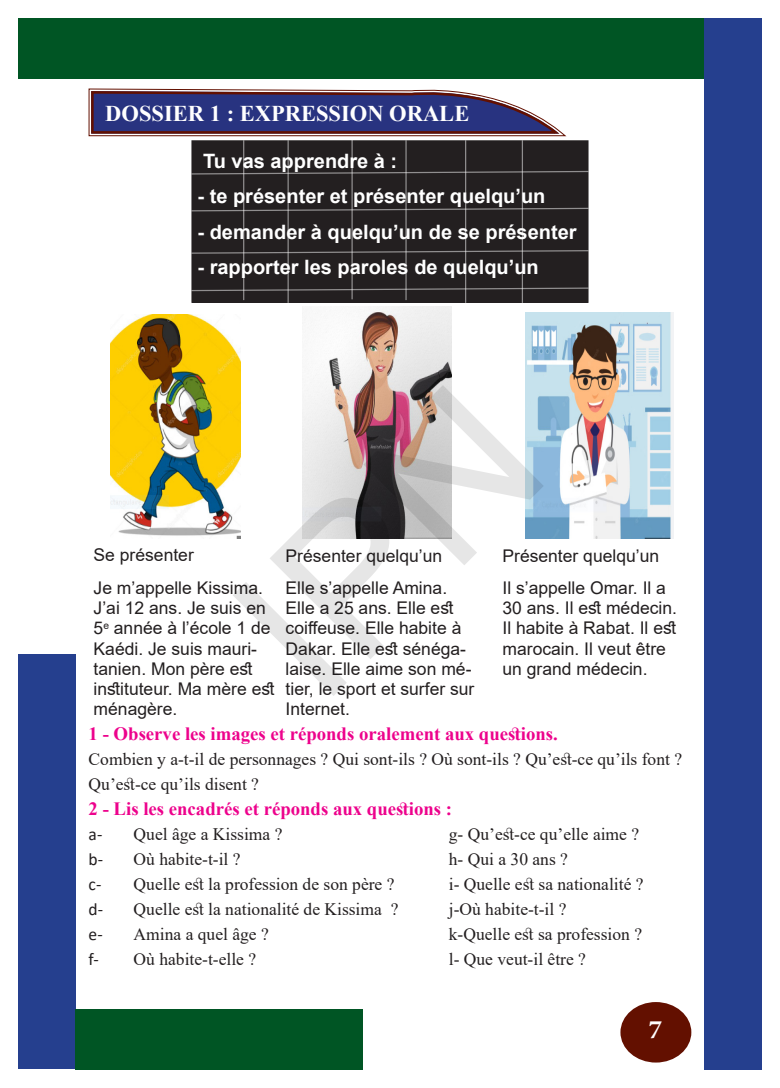
<style>
.page{position:relative;width:780px;height:1088px;background:#fff}
.page>*{position:absolute;margin:0;border:0;box-sizing:border-box;transform-origin:0 0}
.t1{font:700 37.5px "Adobe Arabic";color:#fff}
.t2{font:700 22.5px "Times New Roman";color:#fff}
.t3{font:700 19.75px "Arial";color:#fff}
.t4{font:700 18.75px "Times New Roman";color:#ed028c}
.t5{font:17.5px/20.1px "Arial";color:#231f20}
.t6{font:17.5px/25px "Times New Roman";color:#231f20}
.t7{font:17.5px "Calibri";color:#231f20}
</style>
<div class="page">
<div style="left:18px;top:18px;width:743px;height:61px;background:#005524"></div>
<div style="left:703px;top:18px;width:58px;height:1051px;background:#253f8e"></div>
<div style="left:18px;top:654px;width:58px;height:415px;background:#253f8e"></div>
<div style="left:75px;top:1009px;width:288px;height:60px;background:#005524"></div>
<div style="left:620px;top:1002px;width:71px;height:60px;background:#631000;border-radius:50%"></div>
<svg style="left:88px;top:88px;width:479px;height:49px;background:#595485"></svg>
<div style="left:192px;top:141px;width:396px;height:161px;background:#231f20"></div>
<div style="left:191px;top:140px;width:397px;height:163px;border:1px solid #231f20"></div>
<hr style="left:243px;top:140px;width:1px;height:160px;background:#fff">
<hr style="left:287px;top:140px;width:2px;height:163px;background:#fff">
<hr style="left:351px;top:139px;width:2px;height:160px;background:#fff">
<hr style="left:405px;top:140px;width:1px;height:160px;background:#fff">
<hr style="left:465px;top:140px;width:1px;height:163px;background:#fff">
<hr style="left:521px;top:140px;width:2px;height:163px;background:#fff">
<svg style="left:191px;top:170px;width:398px;height:5px"></svg>
<svg style="left:191px;top:207px;width:398px;height:5px"></svg>
<svg style="left:191px;top:249px;width:398px;height:5px"></svg>
<svg style="left:191px;top:287px;width:398px;height:5px"></svg>
<img style="left:111px;top:314px;width:130px;height:222px">
<img style="left:302px;top:306px;width:149px;height:79px">
<img style="left:526px;top:313px;width:147px;height:226px">
<svg style="left:232px;top:385px;width:311px;height:154px"></svg>
<p class="t2" style="left:105px;top:98px;width:365px">DOSSIER 1 : EXPRESSION ORALE</p>
<p class="t3" style="left:203px;top:147px;width:196px">Tu vas apprendre à :</p>
<p class="t3" style="left:197px;top:182px;width:349px">- te présenter et présenter quelqu’un</p>
<p class="t3" style="left:197px;top:218px;width:380px">- demander à quelqu’un de se présenter</p>
<p class="t3" style="left:197px;top:253px;width:343px">- rapporter les paroles de quelqu’un</p>
<p class="t5" style="left:94px;top:539px;width:171px;line-height:32.6px">Se présenter<br>Je m’appelle Kissima.</p>
<p class="t5" style="left:94px;top:598px;width:182px">J’ai 12 ans. Je suis en<br>5<sup>e</sup> année à l’école 1 de<br>Kaédi. Je suis mauri&shy;tanien. Mon père est instituteur. Ma mère est ménagère.</p>
<p class="t5" style="left:285px;top:539px;width:163px;line-height:32.6px">Présenter quelqu’un<br>Elle s’appelle Amina.</p>
<p class="t5" style="left:285px;top:598px;width:190px">Elle a 25 ans. Elle est coiffeuse. Elle habite à<br>Dakar. Elle est sénéga&shy;laise. Elle aime son mé&shy;tier, le sport et surfer sur<br>Internet.</p>
<p class="t5" style="left:502px;top:539px;width:165px;line-height:32.6px">Présenter quelqu’un<br>Il s’appelle Omar. Il a</p>
<p class="t5" style="left:502px;top:598px;width:176px">30 ans. Il est médecin.<br>Il habite à Rabat. Il est marocain. Il veut être un grand médecin.</p>
<p class="t4" style="left:89px;top:720px;width:470px">1 - Observe les images et réponds oralement aux questions.</p>
<p class="t6" style="left:89px;top:746px;width:595px">Combien y a-t-il de personnages ? Qui sont-ils ? Où sont-ils ? Qu’est-ce qu’ils font ?<br>Qu’est-ce qu’ils disent ?</p>
<p class="t4" style="left:89px;top:795px;width:365px">2 - Lis les encadrés et réponds aux questions :</p>
<p class="t7" style="left:89px;top:822px;width:15px">a-</p>
<p class="t6" style="left:134px;top:821px;width:150px">Quel âge a Kissima ?</p>
<p class="t6" style="left:449px;top:821px;width:192px">g- Qu’est-ce qu’elle aime ?</p>
<p class="t7" style="left:89px;top:847px;width:16px">b-</p>
<p class="t6" style="left:134px;top:846px;width:108px">Où habite-t-il ?</p>
<p class="t6" style="left:449px;top:846px;width:121px">h- Qui a 30 ans ?</p>
<p class="t7" style="left:89px;top:872px;width:14px">c-</p>
<p class="t6" style="left:134px;top:871px;width:262px">Quelle est la profession de son père ?</p>
<p class="t6" style="left:449px;top:871px;width:196px">i- Quelle est sa nationalité ?</p>
<p class="t7" style="left:89px;top:897px;width:16px">d-</p>
<p class="t6" style="left:134px;top:896px;width:266px">Quelle est la nationalité de Kissima ?</p>
<p class="t6" style="left:449px;top:896px;width:119px">j-Où habite-t-il ?</p>
<p class="t7" style="left:89px;top:922px;width:16px">e-</p>
<p class="t6" style="left:134px;top:921px;width:137px">Amina a quel âge ?</p>
<p class="t6" style="left:449px;top:921px;width:195px">k-Quelle est sa profession ?</p>
<p class="t7" style="left:89px;top:947px;width:12px">f-</p>
<p class="t6" style="left:134px;top:946px;width:124px">Où habite-t-elle ?</p>
<p class="t6" style="left:449px;top:946px;width:139px">l- Que veut-il être ?</p>
<h1 class="t1" style="left:648px;top:1003px;width:15px">7</h1>
</div>
